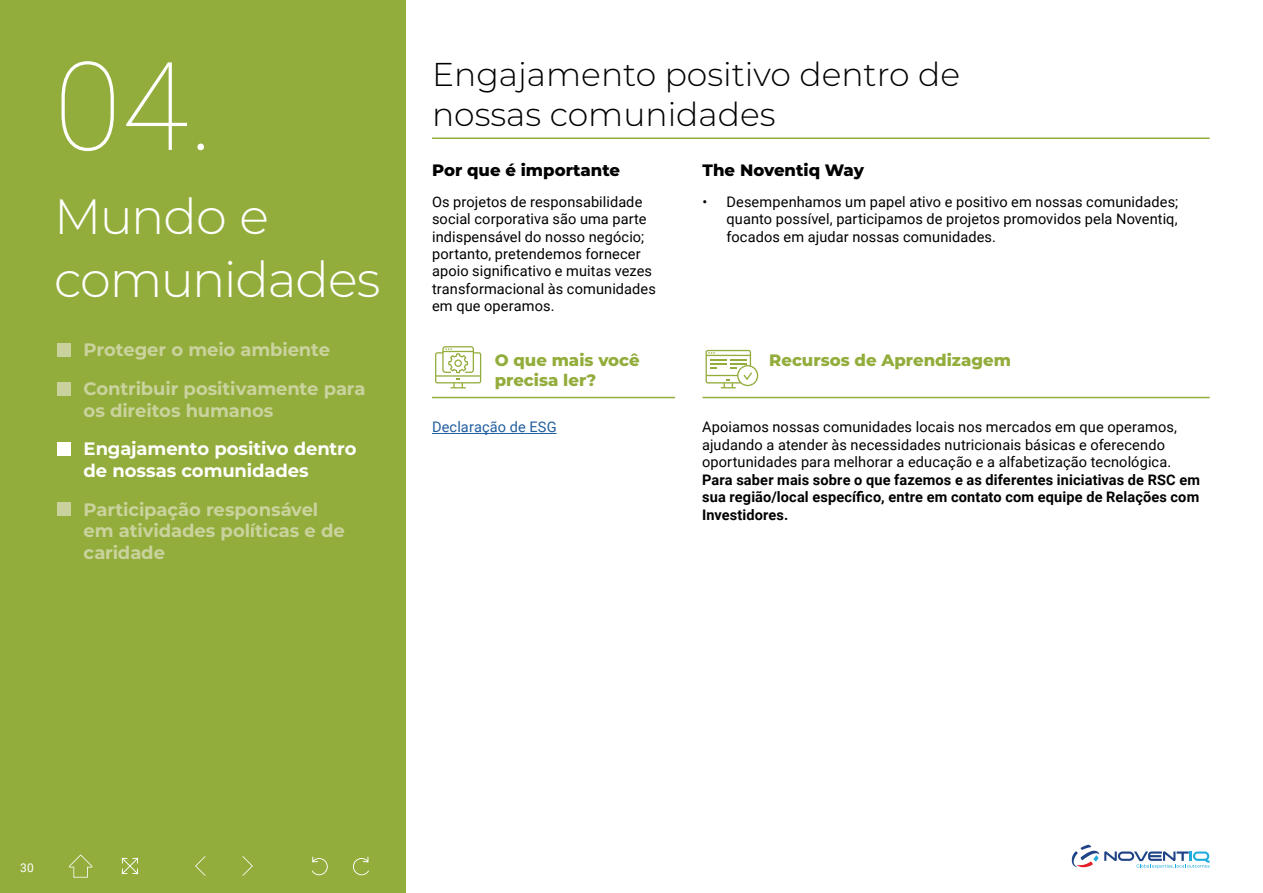
<style>
.page{position:relative;width:1263px;height:893px;background:#fff}
.page>*{position:absolute;margin:0;border:0;box-sizing:border-box;transform-origin:0 0}
.t1{font:100 123px "Roboto";color:#fff}
.t2{font:300 49.5px/63px "Montserrat";letter-spacing:-.025em;color:#fff}
.t3{font:300 33px/39.6px "Montserrat";color:#000}
.t4{font:700 18px/21.6px "Montserrat";letter-spacing:-.01em;color:#cad39e}
.t5{font:700 18px/21.6px "Montserrat";letter-spacing:-.005em;color:#fff}
.t6{font:800 16.5px/19.8px "Montserrat";color:#93ad3c}
.t7{font:800 16.5px "Montserrat";color:#000}
.t8{font:14.55px/17.4px "Roboto";letter-spacing:.01em;color:#000}
.t9{font:700 14.55px/17.4px "Roboto";letter-spacing:.01em;color:#000;text-align:justify}
.t10{font:14.55px "Roboto";letter-spacing:.01em;color:#215e9e}
.t11{font:12px "Roboto";color:#fff}
</style>
<div class="page">
<hr style="left:432px;top:433px;width:125px;height:1px;background:#215e9e">
<hr style="left:432px;top:137px;width:778px;height:2px;background:#93ad3c">
<div style="left:0;top:0;width:405px;height:893px;background:#93ad3c"></div>
<svg style="left:435px;top:346px;width:46px;height:42px"></svg>
<svg style="left:705px;top:350px;width:53px;height:38px"></svg>
<hr style="left:432px;top:397px;width:243px;height:1px;background:#93ad3c">
<hr style="left:702px;top:397px;width:508px;height:1px;background:#93ad3c">
<div style="left:57px;top:343px;width:14px;height:14px;background:#c9d29c"></div>
<div style="left:57px;top:383px;width:14px;height:13px;background:#c9d29c"></div>
<div style="left:57px;top:443px;width:14px;height:13px;background:#fff"></div>
<div style="left:57px;top:503px;width:14px;height:13px;background:#c9d29c"></div>
<svg style="left:1071px;top:845px;width:139px;height:23px"></svg>
<svg style="left:122px;top:858px;width:16px;height:16px"></svg>
<svg style="left:353px;top:857px;width:16px;height:18px"></svg>
<svg style="left:242px;top:856px;width:11px;height:20px"></svg>
<svg style="left:69px;top:854px;width:24px;height:24px"></svg>
<svg style="left:195px;top:856px;width:11px;height:20px"></svg>
<svg style="left:312px;top:857px;width:16px;height:18px"></svg>
<h1 class="t1" style="left:54px;top:20px;width:162px">04.</h1>
<h2 class="t2" style="left:54px;top:183px;width:328px">Mundo e comunidades</h2>
<p class="t4" style="left:84px;top:330px;width:283px;line-height:38.5px">Proteger o meio ambiente<br>Contribuir positivamente para</p>
<p class="t4" style="left:84px;top:399px;width:191px">os direitos humanos</p>
<p class="t5" style="left:84px;top:437px;width:274px">Engajamento positivo dentro de nossas comunidades</p>
<p class="t4" style="left:84px;top:497px;width:263px">Participação responsável em atividades políticas e de caridade</p>
<h3 class="t3" style="left:432px;top:53px;width:530px">Engajamento positivo dentro de nossas comunidades</h3>
<p class="t7" style="left:432px;top:158px;width:190px">Por que é importante</p>
<p class="t8" style="left:432px;top:192px;width:225px">Os projetos de responsabilidade social corporativa são uma parte indispensável do nosso negócio; portanto, pretendemos fornecer apoio significativo e muitas vezes transformacional às comunidades em que operamos.</p>
<p class="t7" style="left:702px;top:158px;width:163px">The Noventiq Way</p>
<p class="t8" style="left:726px;top:192px;width:453px;text-align:justify;text-indent:-24px">• Desempenhamos um papel ativo e positivo em nossas comunidades; quanto possível, participamos de projetos promovidos pela Noventiq, focados em ajudar nossas comunidades.</p>
<p class="t6" style="left:495px;top:349px;width:147px">O que mais você precisa ler?</p>
<p class="t6" style="left:769px;top:349px;width:243px">Recursos de Aprendizagem</p>
<p class="t10" style="left:432px;top:417px;width:126px">Declaração de ESG</p>
<p class="t8" style="left:702px;top:418px;width:476px">Apoiamos nossas comunidades locais nos mercados em que operamos, ajudando a atender às necessidades nutricionais básicas e oferecendo oportunidades para melhorar a educação e a alfabetização tecnológica.</p>
<p class="t9" style="left:702px;top:470px;width:499px">Para saber mais sobre o que fazemos e as diferentes iniciativas de RSC em sua região/local específico, entre em contato com equipe de Relações com Investidores.</p>
<p class="t11" style="left:20px;top:860px;width:15px">30</p>
</div>
